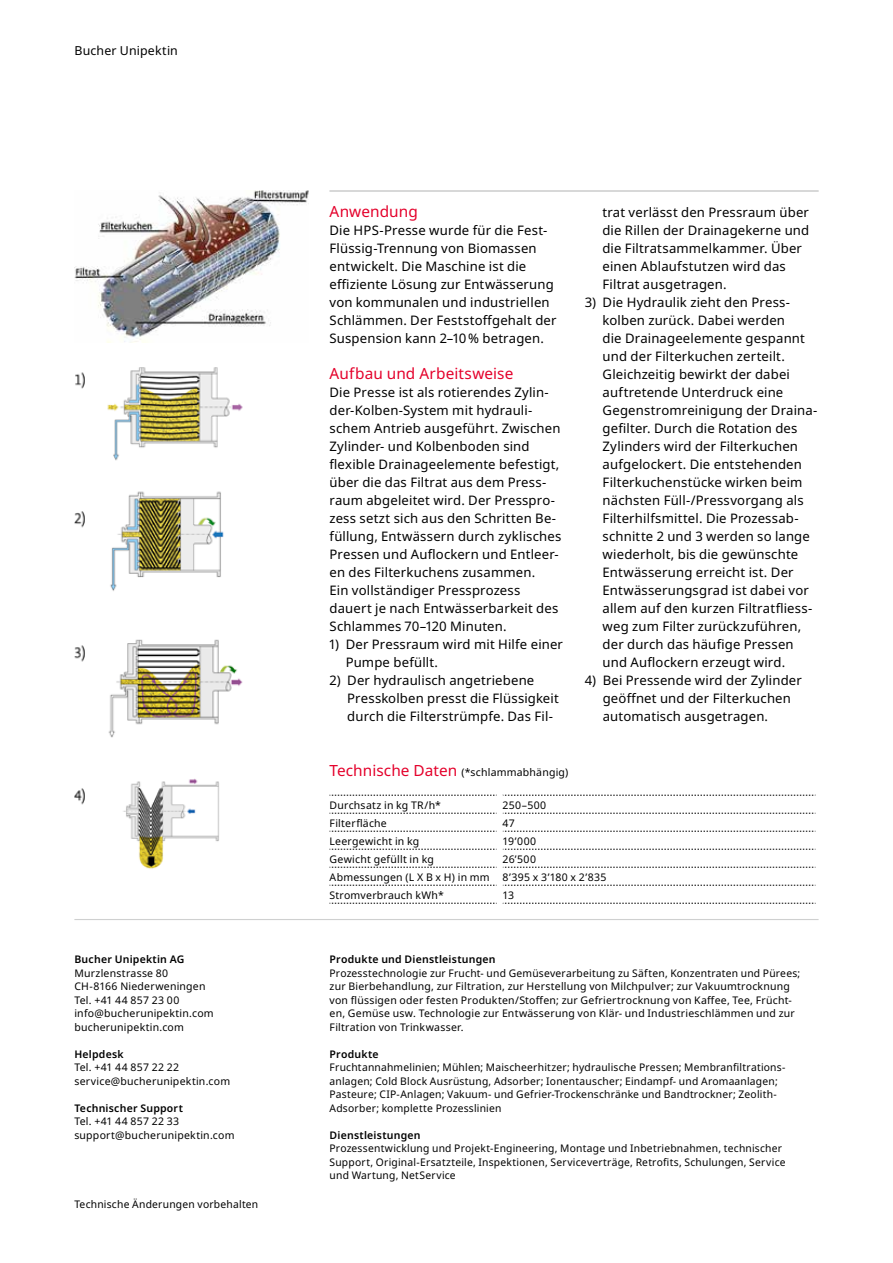
<style>
.page{position:relative;width:893px;height:1263px;background:#fff}
.page>*{position:absolute;margin:0;border:0;box-sizing:border-box;transform-origin:0 0}
.t1{font:15.3px "Noto Sans";letter-spacing:.005em;color:#e4002b}
.t2{font:13.2px/18px "Noto Sans";letter-spacing:.01em;color:#000}
.t3{font:12.3px "Noto Sans";letter-spacing:.015em;color:#000}
.t4{font:10.5px/13.5px "Noto Sans";letter-spacing:.02em;color:#000}
.t5{font:600 10.5px "Noto Sans";letter-spacing:.02em;color:#000}
.s1{font-size:15.3px;color:#e4002b}
</style>
<div class="page">
<img style="left:74px;top:367px;width:169px;height:502px">
<hr style="left:74px;top:919px;width:745px;height:1px;background:#cfd0d0">
<svg style="left:330px;top:795px;width:167px;height:1px"></svg>
<svg style="left:330px;top:813px;width:167px;height:1px"></svg>
<svg style="left:330px;top:831px;width:167px;height:1px"></svg>
<svg style="left:330px;top:849px;width:167px;height:1px"></svg>
<svg style="left:330px;top:867px;width:167px;height:1px"></svg>
<svg style="left:330px;top:885px;width:167px;height:1px"></svg>
<svg style="left:330px;top:903px;width:167px;height:1px"></svg>
<svg style="left:503px;top:795px;width:313px;height:1px"></svg>
<svg style="left:503px;top:813px;width:313px;height:1px"></svg>
<svg style="left:503px;top:831px;width:313px;height:1px"></svg>
<svg style="left:503px;top:849px;width:313px;height:1px"></svg>
<svg style="left:503px;top:867px;width:313px;height:1px"></svg>
<svg style="left:503px;top:885px;width:313px;height:1px"></svg>
<svg style="left:503px;top:903px;width:313px;height:1px"></svg>
<hr style="left:330px;top:190px;width:489px;height:2px;background:#cfd0d0">
<img style="left:74px;top:190px;width:234px;height:152px">
<p class="t3" style="left:74px;top:42px;width:105px">Bucher Unipektin</p>
<p class="t5" style="left:74px;top:952px;width:112px">Bucher Unipektin AG</p>
<p class="t4" style="left:74px;top:966px;width:141px">Murzlenstrasse 80<br>CH-8166 Niederweningen<br>Tel. +41 44 857 23 00 info@bucherunipektin.com bucherunipektin.com</p>
<p class="t5" style="left:74px;top:1046px;width:51px">Helpdesk</p>
<p class="t4" style="left:74px;top:1061px;width:157px">Tel. +41 44 857 22 22 service@bucherunipektin.com</p>
<p class="t5" style="left:74px;top:1100px;width:110px">Technischer Support</p>
<p class="t4" style="left:74px;top:1115px;width:162px">Tel. +41 44 857 22 33 support@bucherunipektin.com</p>
<p class="t4" style="left:74px;top:1197px;width:185px">Technische Änderungen vorbehalten</p>
<p class="t1" style="left:330px;top:201px;width:90px">Anwendung</p>
<p class="t2" style="left:330px;top:222px;width:229px">Die HPS-Presse wurde für die Fest-Flüssig-Trennung von Biomassen entwickelt. Die Maschine ist die effiziente Lösung zur Entwässerung von kommunalen und industriellen Schlämmen. Der Feststoffgehalt der Suspension kann 2–10% betragen.</p>
<p class="t1" style="left:330px;top:363px;width:185px">Aufbau und Arbeitsweise</p>
<p class="t2" style="left:330px;top:384px;width:233px">Die Presse ist als rotierendes Zylin&shy;der-Kolben-System mit hydrauli&shy;schem Antrieb ausgeführt. Zwischen Zylinder- und Kolbenboden sind flexible Drainageelemente befestigt, über die das Filtrat aus dem Press&shy;raum abgeleitet wird. Der Presspro&shy;zess setzt sich aus den Schritten Be&shy;füllung, Entwässern durch zyklisches Pressen und Auflockern und Entleer&shy;en des Filterkuchens zusammen.<br>Ein vollständiger Pressprozess dauert je nach Entwässerbarkeit des Schlammes 70–120 Minuten.</p>
<p class="t2" style="left:346px;top:636px;width:219px;text-indent:-16px">1) Der Pressraum wird mit Hilfe einer<br>Pumpe befüllt.</p>
<p class="t2" style="left:347px;top:672px;width:213px;text-indent:-18px">2) Der hydraulisch angetriebene<br>Presskolben presst die Flüssigkeit durch die Filterstrümpfe. Das Fil-</p>
<p class="t2" style="left:602px;top:204px;width:208px">trat verlässt den Pressraum über die Rillen der Drainagekerne und die Filtratsammelkammer. Über einen Ablaufstutzen wird das<br>Filtrat ausgetragen.</p>
<p class="t2" style="left:603px;top:294px;width:215px;text-indent:-18px">3) Die Hydraulik zieht den Press&shy;kolben zurück. Dabei werden<br>die Drainageelemente gespannt und der Filterkuchen zerteilt.<br>Gleichzeitig bewirkt der dabei auftretende Unterdruck eine<br>Gegenstromreinigung der Draina&shy;gefilter. Durch die Rotation des<br>Zylinders wird der Filterkuchen aufgelockert. Die entstehenden<br>Filterkuchenstücke wirken beim nächsten Füll-/Pressvorgang als<br>Filterhilfsmittel. Die Prozessab&shy;schnitte 2 und 3 werden so lange wiederholt, bis die gewünschte<br>Entwässerung erreicht ist. Der<br>Entwässerungsgrad ist dabei vor allem auf den kurzen Filtratfliess&shy;weg zum Filter zurückzuführen, der durch das häufige Pressen und Auf-lockern erzeugt wird.</p>
<p class="t2" style="left:603px;top:672px;width:201px;text-indent:-18px">4) Bei Pressende wird der Zylinder geöffnet und der Filterkuchen automatisch ausgetragen.</p>
<p class="t4" style="left:330px;top:765px;width:240px"><span class="s1">Technische Daten</span> (*schlammabhängig)</p>
<p class="t4" style="left:330px;top:798px;width:113px">Durchsatz in kg TR/h*</p>
<p class="t4" style="left:503px;top:798px;width:45px">250–500</p>
<p class="t4" style="left:330px;top:816px;width:59px">Filterfläche</p>
<p class="t4" style="left:503px;top:816px;width:14px">47</p>
<p class="t4" style="left:330px;top:834px;width:91px">Leergewicht in kg</p>
<p class="t4" style="left:503px;top:834px;width:35px">19’000</p>
<p class="t4" style="left:330px;top:852px;width:106px">Gewicht gefüllt in kg</p>
<p class="t4" style="left:330px;top:850px;width:278px;line-height:18px;text-indent:173px">26’500<br>Abmessungen (L X B x H) in mm 8’395 x 3’180 x 2’835<br>Stromverbrauch kWh*</p>
<p class="t4" style="left:503px;top:888px;width:13px">13</p>
<p class="t5" style="left:330px;top:952px;width:168px">Produkte und Dienstleistungen</p>
<p class="t4" style="left:330px;top:966px;width:472px">Prozesstechnologie zur Frucht- und Gemüseverarbeitung zu Säften, Konzentraten und Pürees; zur Bierbehandlung, zur Filtration, zur Herstellung von Milchpulver; zur Vakuumtrocknung von flüssigen oder festen Produkten/Stoffen; zur Gefriertrocknung von Kaffee, Tee, Frücht&shy;en, Gemüse usw. Techno logie zur Entwässerung von Klär- und Industrieschlämmen und zur Filtration von Trinkwasser.</p>
<p class="t5" style="left:330px;top:1046px;width:51px">Produkte</p>
<p class="t4" style="left:330px;top:1061px;width:457px">Fruchtannahmelinien; Mühlen; Maischeerhitzer; hydraulische Pressen; Membranfiltrations&shy;anlagen; Cold Block Ausrüstung, Adsorber; Ionentauscher; Eindampf- und Aromaanlagen; Pasteure; CIP-Anlagen; Vakuum- und Gefrier-Trockenschränke und Bandtrockner; Zeolith-Adsorber; komplette Prozesslinien</p>
<p class="t5" style="left:330px;top:1127px;width:93px">Dienstleistungen</p>
<p class="t4" style="left:330px;top:1142px;width:457px">Prozessentwicklung und Projekt-Engineering, Montage und Inbetriebnahmen, technischer<br>Support, Original-Ersatzteile, Inspektionen, Serviceverträge, Retrofits, Schulungen, Service und Wartung, NetService</p>
</div>
